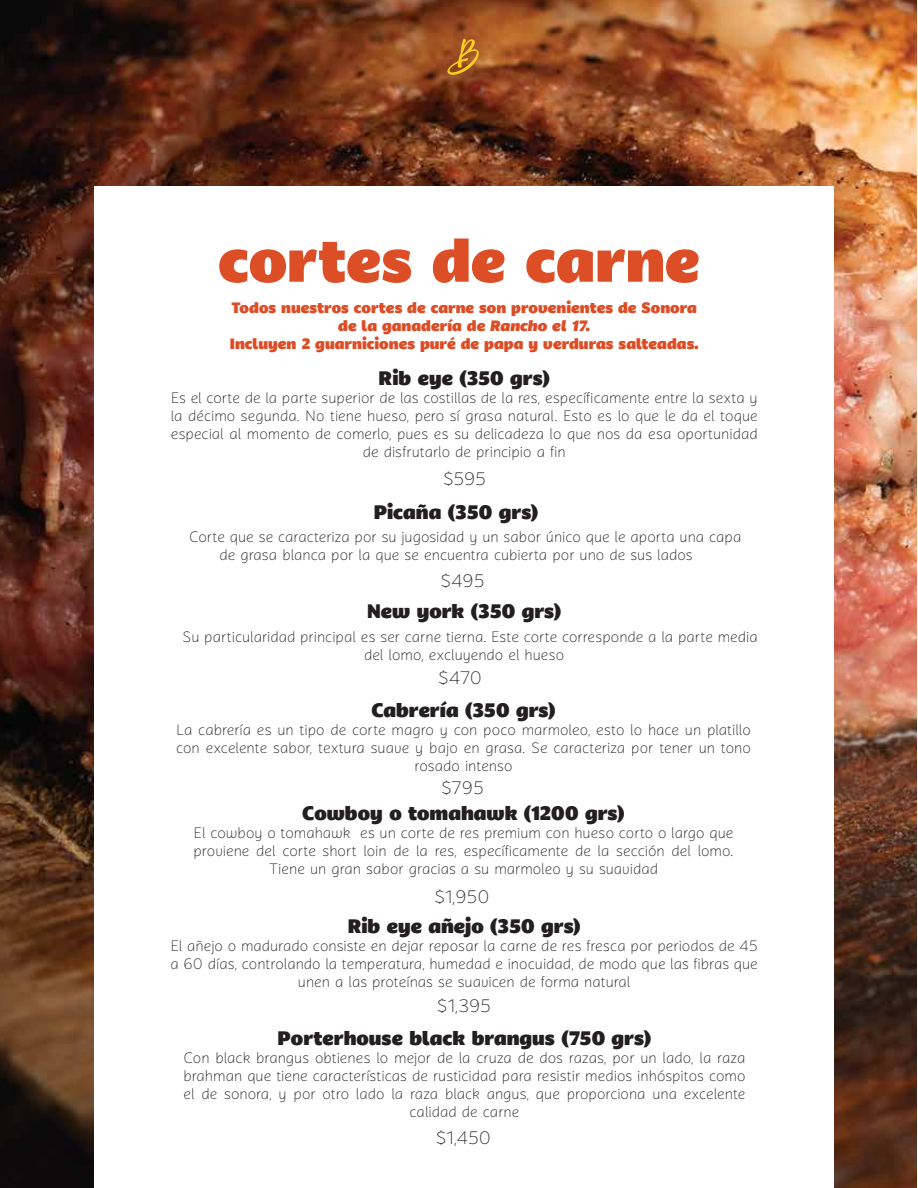
<style>
.page{position:relative;width:918px;height:1188px;background:#fff}
.page>*{position:absolute;margin:0;border:0;box-sizing:border-box;transform-origin:0 0}
.t1{font:900 60px "Anona";color:#dc4e26}
.t2{font:900 19.5px "Anona";color:#231f20}
.t3{font:100 18px "Anona";letter-spacing:-.005em;color:#231f20}
.t4{font:100 15px/18px "Anona";color:#231f20;text-align:center}
.t5{font:900 15px/18px "Anona";color:#dc4d26;text-align:center}
.s1{font-style:italic}
</style>
<div class="page">
<img style="left:0;top:0;width:917px;height:1188px">
<div style="left:94px;top:186px;width:739px;height:1002px;background:#fff"></div>
<svg style="left:447px;top:39px;width:32px;height:36px"></svg>
<h1 class="t1" style="left:218px;top:211px;width:483px">cortes de carne</h1>
<p class="t5" style="left:230px;top:299px;width:470px">Todos nuestros cortes de carne son provenientes de Sonora de la ganadería de <span class="s1">Rancho el 17.<br></span>Incluyen 2 guarniciones puré de papa y verduras salteadas.</p>
<h2 class="t2" style="left:379px;top:362px;width:173px">Rib eye (350 grs)</h2>
<p class="t4" style="left:171px;top:389px;width:588px">Es el corte de la parte superior de las costillas de la res, específicamente entre la sexta y la décimo segunda. No tiene hueso, pero sí grasa natural. Esto es lo que le da el toque especial al momento de comerlo, pues es su delicadeza lo que nos da esa oportunidad de disfrutarlo de principio a fin</p>
<p class="t3" style="left:443px;top:466px;width:44px">$595</p>
<h2 class="t2" style="left:374px;top:496px;width:166px">Picaña (350 grs)</h2>
<p class="t4" style="left:219px;top:528px;width:524px;text-align:left;text-indent:-30px">Corte que se caracteriza por su jugosidad y un sabor único que le aporta una capa de grasa blanca por la que se encuentra cubierta por uno de sus lados</p>
<p class="t3" style="left:441px;top:568px;width:45px">$495</p>
<h2 class="t2" style="left:367px;top:595px;width:196px">New york (350 grs)</h2>
<p class="t4" style="left:364px;top:627px;width:395px;text-align:left;text-indent:-181px">Su particularidad principal es ser carne tierna. Este corte corresponde a la parte media del lomo, excluyendo el hueso</p>
<p class="t3" style="left:438px;top:665px;width:46px">$470</p>
<h2 class="t2" style="left:371px;top:694px;width:186px">Cabrería (350 grs)</h2>
<p class="t4" style="left:176px;top:721px;width:576px">La cabrería es un tipo de corte magro y con poco marmoleo, esto lo hace un platillo con excelente sabor, textura suave y bajo en grasa. Se caracteriza por tener un tono rosado intenso</p>
<h2 class="t2" style="left:302px;top:797px;width:324px">Cowboy o tomahawk (1200 grs)</h2>
<p class="t4" style="left:194px;top:824px;width:541px">El cowboy o tomahawk es un corte de res premium con hueso corto o largo que proviene del corte short loin de la res, específicamente de la sección del lomo.<br>Tiene un gran sabor gracias a su marmoleo y su suavidad</p>
<p class="t3" style="left:434px;top:884px;width:57px">$1,950</p>
<h2 class="t2" style="left:348px;top:910px;width:234px">Rib eye añejo (350 grs)</h2>
<p class="t4" style="left:171px;top:937px;width:589px">El añejo o madurado consiste en dejar reposar la carne de res fresca por periodos de 45 a 60 días, controlando la temperatura, humedad e inocuidad, de modo que las fibras que unen a las proteínas se suavicen de forma natural</p>
<p class="t3" style="left:437px;top:993px;width:56px">$1,395</p>
<p class="t3" style="left:441px;top:775px;width:44px">$795</p>
<h2 class="t2" style="left:278px;top:1022px;width:375px">Porterhouse black brangus (750 grs)</h2>
<p class="t4" style="left:183px;top:1049px;width:563px">Con black brangus obtienes lo mejor de la cruza de dos razas, por un lado, la raza brahman que tiene características de rusticidad para resistir medios inhóspitos como el de sonora, y por otro lado la raza black angus, que proporciona una excelente calidad de carne</p>
<p class="t3" style="left:436px;top:1125px;width:57px">$1,450</p>
</div>
